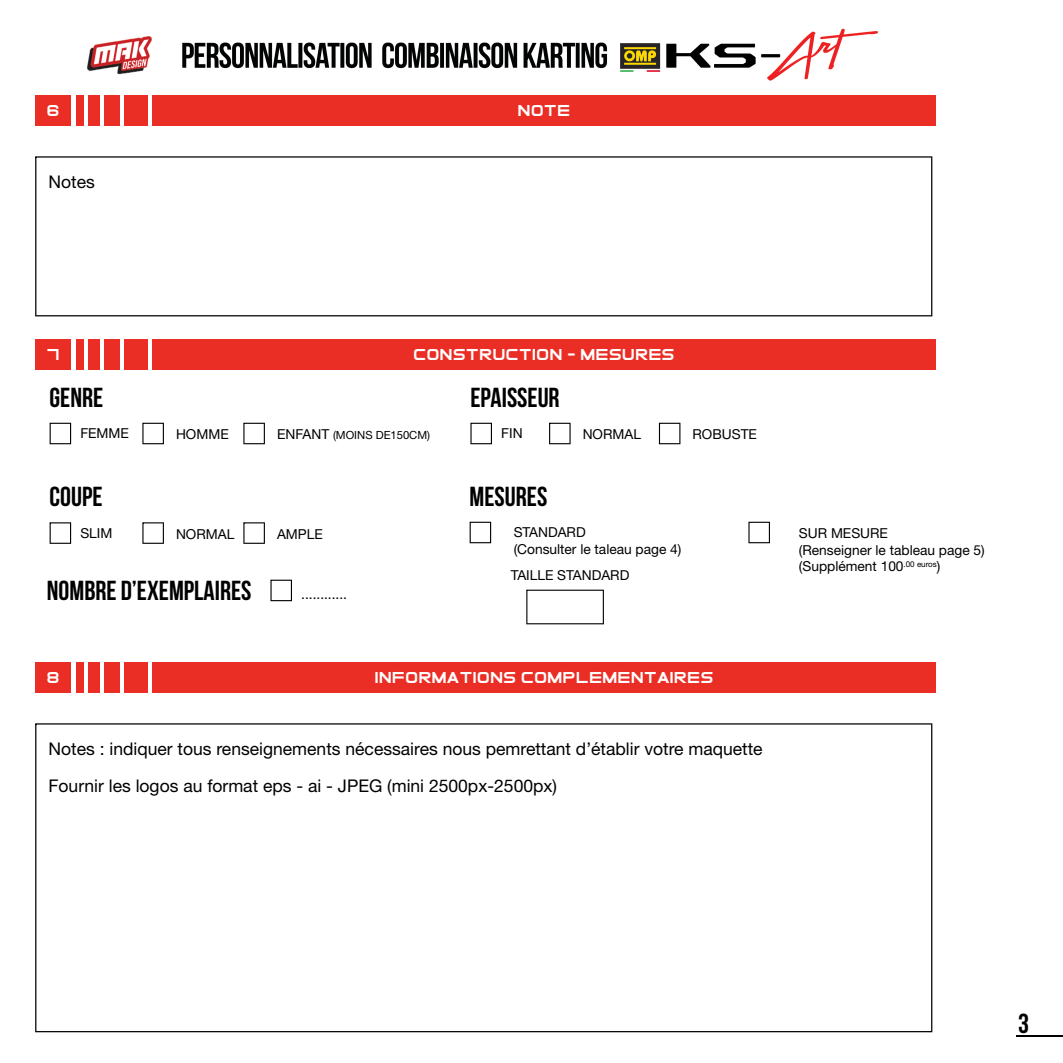
<style>
.page{position:relative;width:1063px;height:1063px;background:#fff}
.page>*{position:absolute;margin:0;border:0;box-sizing:border-box;transform-origin:0 0}
.t1{font:27.5px "Bebas Neue";color:#000}
.t2{font:17.5px/36.2px "Helvetica Neue";color:#000}
.t3{font:15px "Elemental End";color:#fff}
.t4{font:13.75px/16.5px "Helvetica Neue";color:#000}
.t5{font:11.25px "Helvetica Neue";color:#000}
.s1{font-size:13.75px}
</style>
<div class="page">
<svg style="left:35px;top:156px;width:897px;height:160px"></svg>
<img style="left:87px;top:28px;width:791px;height:53px">
<div style="left:152px;top:95px;width:784px;height:31px;background:#eb2e25"></div>
<div style="left:35px;top:95px;width:36px;height:31px;background:#eb2e25"></div>
<div style="left:77px;top:95px;width:7px;height:31px;background:#eb2e25"></div>
<div style="left:88px;top:95px;width:11px;height:31px;background:#eb2e25"></div>
<div style="left:104px;top:95px;width:16px;height:31px;background:#eb2e25"></div>
<div style="left:124px;top:95px;width:23px;height:31px;background:#eb2e25"></div>
<div style="left:152px;top:340px;width:784px;height:30px;background:#eb2e25"></div>
<div style="left:35px;top:340px;width:36px;height:30px;background:#eb2e25"></div>
<div style="left:77px;top:340px;width:7px;height:30px;background:#eb2e25"></div>
<div style="left:88px;top:340px;width:11px;height:30px;background:#eb2e25"></div>
<div style="left:104px;top:340px;width:16px;height:30px;background:#eb2e25"></div>
<div style="left:124px;top:340px;width:23px;height:30px;background:#eb2e25"></div>
<svg style="left:470px;top:423px;width:22px;height:21px"></svg>
<svg style="left:549px;top:423px;width:22px;height:21px"></svg>
<svg style="left:470px;top:522px;width:21px;height:21px"></svg>
<svg style="left:748px;top:522px;width:22px;height:21px"></svg>
<svg style="left:659px;top:423px;width:21px;height:21px"></svg>
<svg style="left:50px;top:423px;width:21px;height:21px"></svg>
<svg style="left:142px;top:423px;width:22px;height:21px"></svg>
<svg style="left:243px;top:423px;width:22px;height:21px"></svg>
<svg style="left:50px;top:522px;width:21px;height:22px"></svg>
<svg style="left:142px;top:522px;width:22px;height:22px"></svg>
<svg style="left:243px;top:522px;width:22px;height:22px"></svg>
<svg style="left:35px;top:723px;width:897px;height:309px"></svg>
<div style="left:152px;top:662px;width:784px;height:31px;background:#eb2e25"></div>
<div style="left:35px;top:662px;width:36px;height:31px;background:#eb2e25"></div>
<div style="left:77px;top:662px;width:7px;height:31px;background:#eb2e25"></div>
<div style="left:88px;top:662px;width:11px;height:31px;background:#eb2e25"></div>
<div style="left:104px;top:662px;width:16px;height:31px;background:#eb2e25"></div>
<div style="left:124px;top:662px;width:23px;height:31px;background:#eb2e25"></div>
<svg style="left:270px;top:580px;width:22px;height:21px"></svg>
<hr style="left:1016px;top:1036px;width:47px;height:1px;background:#000">
<svg style="left:526px;top:590px;width:78px;height:34px"></svg>
<p class="t3" style="left:47px;top:102px;width:15px">6</p>
<p class="t3" style="left:518px;top:102px;width:54px">NOTE</p>
<p class="t2" style="left:49px;top:166px;width:48px">Notes</p>
<p class="t3" style="left:47px;top:347px;width:15px">7</p>
<p class="t3" style="left:413px;top:347px;width:263px">CONSTRUCTION - MESURES</p>
<h1 class="t1" style="left:470px;top:383px;width:91px">EPAISSEUR</h1>
<p class="t4" style="left:501px;top:426px;width:23px">FIN</p>
<p class="t4" style="left:583px;top:427px;width:60px">NORMAL</p>
<h1 class="t1" style="left:50px;top:383px;width:55px">GENRE</h1>
<p class="t4" style="left:80px;top:426px;width:50px">FEMME</p>
<p class="t4" style="left:176px;top:427px;width:54px">HOMME</p>
<p class="t5" style="left:277px;top:431px;width:155px"><span class="s1">ENFANT</span> (MOINS DE150CM)</p>
<p class="t4" style="left:693px;top:427px;width:66px">ROBUSTE</p>
<h1 class="t1" style="left:50px;top:483px;width:54px">COUPE</h1>
<p class="t4" style="left:80px;top:526px;width:34px">SLIM</p>
<p class="t4" style="left:176px;top:527px;width:60px">NORMAL</p>
<p class="t4" style="left:277px;top:527px;width:47px">AMPLE</p>
<h1 class="t1" style="left:47px;top:577px;width:206px">NOMBRE D’EXEMPLAIRES</h1>
<p class="t4" style="left:301px;top:587px;width:47px">............</p>
<h1 class="t1" style="left:470px;top:482px;width:79px">MESURES</h1>
<p class="t4" style="left:514px;top:525px;width:169px">STANDARD<br>(Consulter le taleau page 4)</p>
<p class="t4" style="left:799px;top:526px;width:187px">SUR MESURE<br>(Renseigner le tableau page 5) (Supplément 100<sup>.00</sup> <sup>euros</sup>)</p>
<p class="t4" style="left:511px;top:568px;width:120px">TAILLE STANDARD</p>
<p class="t3" style="left:47px;top:669px;width:15px">8</p>
<p class="t3" style="left:374px;top:669px;width:341px">INFORMATIONS COMPLEMENTAIRES</p>
<p class="t2" style="left:49px;top:733px;width:716px">Notes : indiquer tous renseignements nécessaires nous pemrettant d’établir votre maquette<br>Fournir les logos au format eps - ai - JPEG (mini 2500px-2500px)</p>
<h1 class="t1" style="left:1018px;top:1009px;width:12px">3</h1>
</div>
